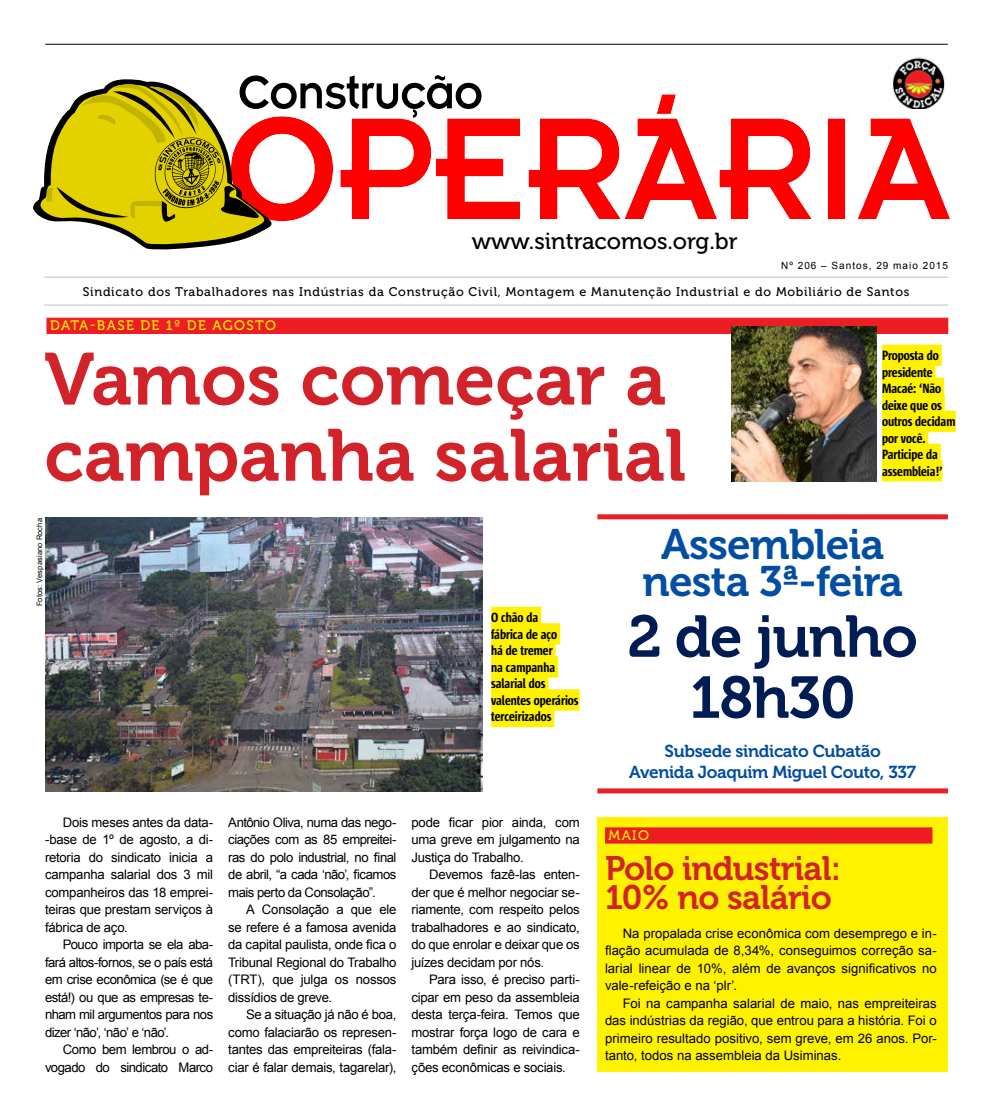
<style>
.page{position:relative;width:993px;height:1117px;background:#fff}
.page>*{position:absolute;margin:0;border:0;box-sizing:border-box;transform-origin:0 0}
.t1{font:73.12px/76.1px "Museo 700";color:#d2232a}
.t2{font:58.5px/61px "Museo 700";letter-spacing:-.02em;color:#001c54;text-align:center}
.t3{font:42.5px/37.1px "Museo 700";letter-spacing:-.02em;color:#034ea2;text-align:center}
.t4{font:33.75px/28.9px "Museo 700";letter-spacing:-.02em;color:#d2232a}
.t5{font:23.12px "Museo 500";color:#000}
.t6{font:17.25px/20.6px "Museo 700";letter-spacing:-.02em;color:#034ea2;text-align:center}
.t7{font:600 13.75px/16.5px "Sun Sans Condensed";color:#000}
.t8{font:13.75px "Museo 500";letter-spacing:.1em;color:#fff200}
.t9{font:13.12px/17.5px "Arial";letter-spacing:-.02em;color:#000;text-align:justify}
.t10{font:13.12px/17.5px "Arial";letter-spacing:-.04em;color:#000;text-align:right}
.t11{font:12.5px "Museo 500";letter-spacing:.06em;color:#000}
.t12{font:10px "Arial";letter-spacing:.1em;color:#000}
.t13{font:7.5px "Arial";letter-spacing:.02em;color:#000}
</style>
<div class="page">
<div style="left:597px;top:817px;width:350px;height:254px;background:#fff200"></div>
<img style="left:892px;top:58px;width:52px;height:35px">
<svg style="left:481px;top:93px;width:469px;height:126px"></svg>
<svg style="left:33px;top:75px;width:448px;height:174px"></svg>
<hr style="left:44px;top:305px;width:903px;height:1px;background:#bcbec0">
<hr style="left:44px;top:277px;width:903px;height:1px;background:#bcbec0">
<hr style="left:45px;top:44px;width:902px;height:1px;background:#000">
<div style="left:46px;top:317px;width:901px;height:17px;background:#ed1d24"></div>
<div style="left:604px;top:827px;width:328px;height:16px;background:#ed1d24"></div>
<div style="left:491px;top:606px;width:50px;height:22px;background:#fff200"></div>
<div style="left:491px;top:623px;width:69px;height:21px;background:#fff200"></div>
<div style="left:491px;top:639px;width:64px;height:22px;background:#fff200"></div>
<div style="left:491px;top:656px;width:67px;height:21px;background:#fff200"></div>
<div style="left:491px;top:672px;width:57px;height:22px;background:#fff200"></div>
<div style="left:491px;top:689px;width:88px;height:21px;background:#fff200"></div>
<div style="left:491px;top:705px;width:63px;height:22px;background:#fff200"></div>
<div style="left:881px;top:344px;width:60px;height:22px;background:#fff200"></div>
<div style="left:881px;top:361px;width:54px;height:21px;background:#fff200"></div>
<div style="left:881px;top:377px;width:62px;height:22px;background:#fff200"></div>
<div style="left:881px;top:394px;width:63px;height:21px;background:#fff200"></div>
<div style="left:881px;top:410px;width:74px;height:22px;background:#fff200"></div>
<div style="left:881px;top:427px;width:47px;height:21px;background:#fff200"></div>
<div style="left:881px;top:443px;width:59px;height:22px;background:#fff200"></div>
<div style="left:881px;top:460px;width:61px;height:21px;background:#fff200"></div>
<img style="left:731px;top:326px;width:145px;height:155px">
<img style="left:45px;top:517px;width:437px;height:274px">
<div style="left:597px;top:514px;width:350px;height:5px;background:#ed1d24"></div>
<div style="left:597px;top:788px;width:350px;height:5px;background:#ed1d24"></div>
<h3 class="t5" style="left:472px;top:228px;width:267px">www.sintracomos.org.br</h3>
<p class="t12" style="left:780px;top:259px;width:168px">Nº 206 – Santos, 29 maio 2015</p>
<p class="t11" style="left:83px;top:285px;width:827px">Sindicato dos Trabalhadores nas Indústrias da Construção Civil, Montagem e Manutenção Industrial e do Mobiliário de Santos</p>
<p class="t8" style="left:50px;top:318px;width:227px">DATA-BASE DE 1º DE AGOSTO</p>
<h1 class="t1" style="left:44px;top:342px;width:643px">Vamos começar a campanha salarial</h1>
<p class="t7" style="left:881px;top:347px;width:75px">Proposta do presidente<br>Macaé: ‘Não deixe que os outros decidam por você.<br>Participe da assembleia!’</p>
<p class="t13" style="left:35px;top:606px;width:90px;rotate:-90deg">Fotos: Vespasiano Rocha</p>
<p class="t7" style="left:491px;top:609px;width:89px">O chão da<br>fábrica de aço<br>há de tremer<br>na campanha salarial dos valentes operários terceirizados</p>
<p class="t9" style="left:45px;top:813px;width:170px;text-indent:18px">Dois meses antes da data--base de 1º de agosto, a di&shy;retoria do sindicato inicia a campanha salarial dos 3 mil companheiros das 18 emprei&shy;teiras que prestam serviços à fábrica de aço.</p>
<p class="t9" style="left:45px;top:935px;width:170px;text-indent:18px">Pouco importa se ela aba&shy;fará altos-fornos, se o país está em crise econômica (se é que está!) ou que as empresas te&shy;nham mil argumentos para nos dizer ‘não’, ‘não’ e ‘não’.</p>
<p class="t10" style="left:45px;top:1040px;width:170px">Como bem lembrou o ad&shy;vogado do sindicato Marco</p>
<p class="t9" style="left:228px;top:813px;width:170px">Antônio Oliva, numa das nego&shy;ciações com as 85 empreitei&shy;ras do polo industrial, no final de abril, “a cada ‘não’, ficamos mais perto da Consolação”.</p>
<p class="t9" style="left:228px;top:900px;width:170px;text-indent:18px">A Consolação a que ele se refere é a famosa avenida da capital paulista, onde fica o Tribunal Regional do Trabalho (TRT), que julga os nossos dissídios de greve.</p>
<p class="t9" style="left:228px;top:1005px;width:170px;text-indent:18px">Se a situação já não é boa, como falaciarão os represen&shy;tantes das empreiteiras (fala&shy;ciar é falar demais, tagarelar),</p>
<p class="t9" style="left:411px;top:813px;width:170px">pode ficar pior ainda, com uma greve em julgamento na Justiça do Trabalho.</p>
<p class="t9" style="left:411px;top:865px;width:170px;text-indent:18px">Devemos fazê-las enten&shy;der que é melhor negociar se&shy;riamente, com respeito pelos trabalhadores e ao sindicato, do que enrolar e deixar que os juízes decidam por nós.</p>
<p class="t9" style="left:411px;top:970px;width:170px;text-indent:18px">Para isso, é preciso parti&shy;cipar em peso da assembleia desta terça-feira. Temos que mostrar força logo de cara e também definir as reivindica&shy;ções econômicas e sociais.</p>
<h3 class="t3" style="left:642px;top:525px;width:261px">Assembleia nesta 3ª-feira</h3>
<h2 class="t2" style="left:627px;top:606px;width:292px">2 de junho<br>18h30</h2>
<h3 class="t6" style="left:629px;top:740px;width:288px">Subsede sindicato Cubatão<br>Avenida Joaquim Miguel Couto, 337</h3>
<p class="t8" style="left:608px;top:827px;width:42px">MAIO</p>
<h3 class="t4" style="left:604px;top:854px;width:238px">Polo industrial:<br>10% no salário</h3>
<p class="t9" style="left:604px;top:924px;width:333px;text-indent:18px">Na propalada crise econômica com desemprego e in&shy;flação acumulada de 8,34%, conseguimos correção sa&shy;larial linear de 10%, além de avanços significativos no vale-refeição e na ‘plr’.</p>
<p class="t9" style="left:604px;top:994px;width:333px;text-indent:18px">Foi na campanha salarial de maio, nas empreiteiras das indústrias da região, que entrou para a história. Foi o primeiro resultado positivo, sem greve, em 26 anos. Por&shy;tanto, todos na assembleia da Usiminas.</p>
</div>
